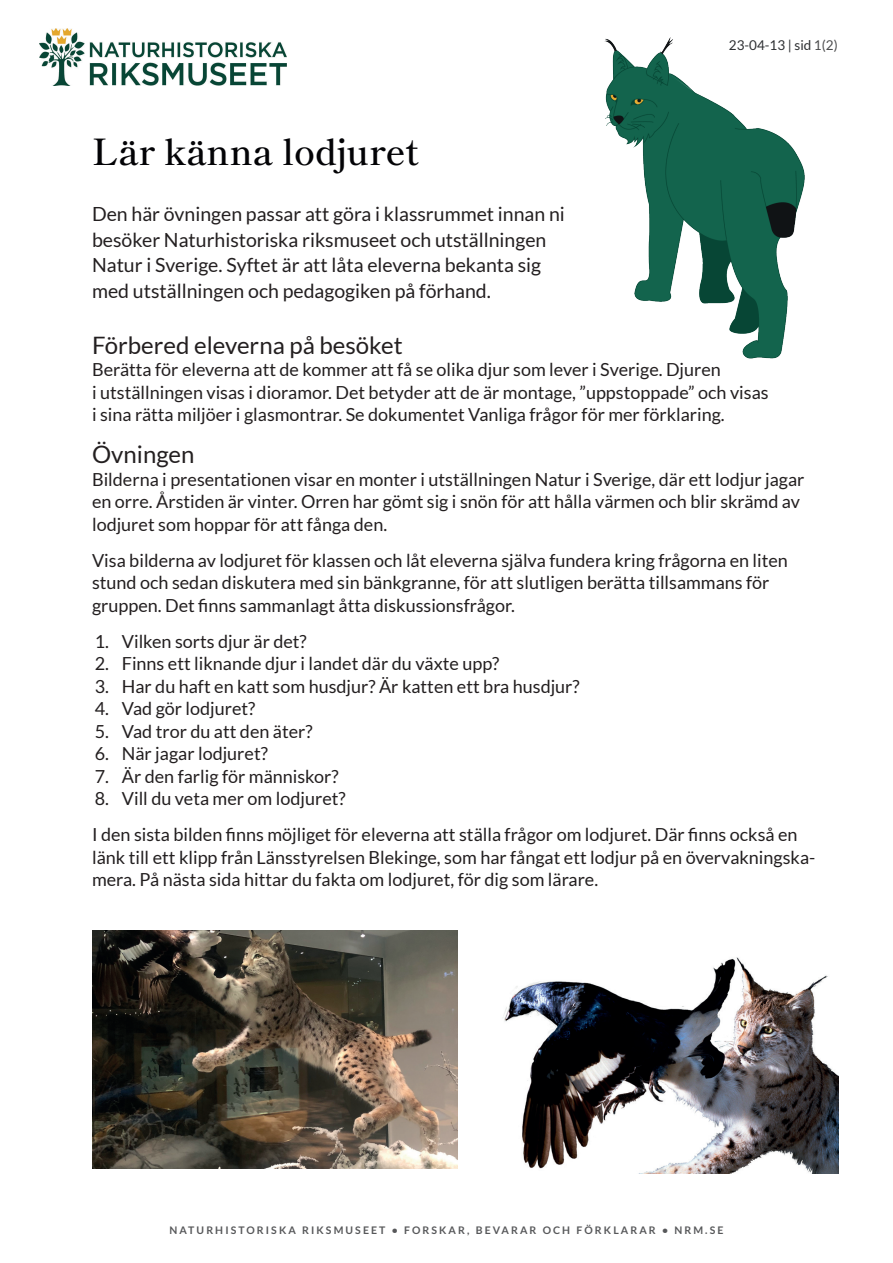
<style>
.page{position:relative;width:893px;height:1263px;background:#fff}
.page>*{position:absolute;margin:0;border:0;box-sizing:border-box;transform-origin:0 0}
.t1{font:600 36px "Shippori Mincho";color:#030306}
.t2{font:24px "Lato";color:#231f20}
.t3{font:19.5px/25.5px "Lato";color:#231f20}
.t4{font:18px/22.5px "Lato";color:#231f20}
.t5{font:13.5px "Lato";color:#2d2f32}
.t6{font:700 10.5px "Lato";letter-spacing:.2em;color:#57585a}
.s1{color:#4b4c4d}
</style>
<div class="page">
<img style="left:39px;top:29px;width:248px;height:56px">
<img style="left:604px;top:38px;width:201px;height:320px">
<img style="left:92px;top:930px;width:366px;height:238px">
<img style="left:503px;top:957px;width:336px;height:216px">
<h1 class="t1" style="left:92px;top:130px;width:328px">Lär känna lodjuret</h1>
<p class="t3" style="left:92px;top:201px;width:474px">Den här övningen passar att göra i klassrummet innan ni besöker Naturhistoriska riksmuseet och utställningen Natur i Sverige. Syftet är att låta eleverna bekanta sig med utställningen och pedagogiken på förhand.</p>
<p class="t5" style="left:729px;top:37px;width:110px">23-04-13 | sid <span class="s1">1(2)</span></p>
<h2 class="t2" style="left:92px;top:332px;width:312px">Förbered eleverna på besöket</h2>
<p class="t4" style="left:92px;top:358px;width:678px">Berätta för eleverna att de kommer att få se olika djur som lever i Sverige. Djuren<br>i utställningen visas i dioramor. Det betyder att de är montage, ”uppstoppade” och visas i sina rätta miljöer i glasmontrar. Se dokumentet Vanliga frågor för mer förklaring.</p>
<h2 class="t2" style="left:92px;top:441px;width:104px">Övningen</h2>
<p class="t4" style="left:92px;top:468px;width:714px">Bilderna i presentationen visar en monter i utställningen Natur i Sverige, där ett lodjur jagar en orre. Årstiden är vinter. Orren har gömt sig i snön för att hålla värmen och blir skrämd av lodjuret som hoppar för att fånga den.</p>
<p class="t4" style="left:92px;top:549px;width:697px">Visa bilderna av lodjuret för klassen och låt eleverna själva fundera kring frågorna en liten stund och sedan diskutera med sin bänkgranne, för att slutligen berätta tillsammans för gruppen. Det finns sammanlagt åtta diskussionsfrågor.</p>
<p class="t4" style="left:95px;top:630px;width:213px">1. Vilken sorts djur är det?</p>
<p class="t4" style="left:95px;top:652px;width:406px">2. Finns ett liknande djur i landet där du växte upp?</p>
<p class="t4" style="left:95px;top:675px;width:486px">3. Har du haft en katt som husdjur? Är katten ett bra husdjur?</p>
<p class="t4" style="left:95px;top:697px;width:162px">4. Vad gör lodjuret?</p>
<p class="t4" style="left:95px;top:720px;width:219px">5. Vad tror du att den äter?</p>
<p class="t4" style="left:95px;top:742px;width:175px">6. När jagar lodjuret?</p>
<p class="t4" style="left:95px;top:765px;width:245px">7. Är den farlig för människor?</p>
<p class="t4" style="left:92px;top:781px;width:707px;line-height:36px">8. Vill du veta mer om lodjuret?<br>I den sista bilden finns möjliget för eleverna att ställa frågor om lodjuret. Där finns också en</p>
<p class="t4" style="left:92px;top:846px;width:725px">länk till ett klipp från Länsstyrelsen Blekinge, som har fångat ett lodjur på en övervakningska&shy;mera. På nästa sida hittar du fakta om lodjuret, för dig som lärare.</p>
<p class="t6" style="left:169px;top:1224px;width:555px">NATURHISTORISKA RIKSMUSEET • FORSKAR, BEVARAR OCH FÖRKLARAR • NRM.SE</p>
</div>
